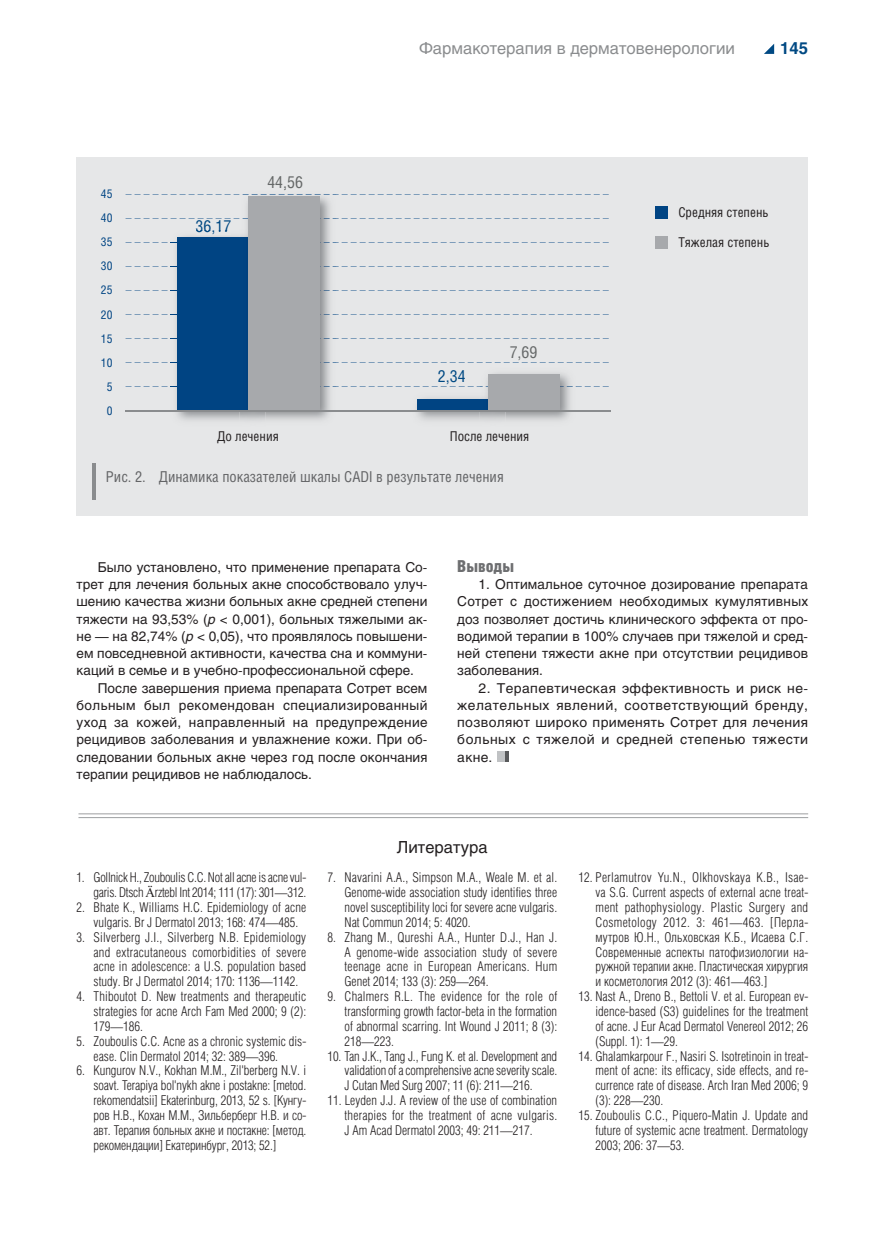
<style>
.page{position:relative;width:872px;height:1234px;background:#fff}
.page>*{position:absolute;margin:0;border:0;box-sizing:border-box;transform-origin:0 0}
.t1{font:16.5px "Helios C";color:#8a8c8e}
.t2{font:16.5px "Helios C";color:#231f20}
.t3{font:16.5px "Helios Cond C";color:#656868}
.t4{font:16.5px "Helios Cond C";color:#004983}
.t5{font:16.5px "Helios Cond Black C";color:#6d6e70}
.t6{font:700 16.5px "Helios C";color:#004983}
.t7{font:15px "Helios Cond C";color:#636466}
.t8{font:13.5px/14.9px "Helios Cond Light C";color:#231f20;text-align:justify}
.t9{font:13.5px/17.2px "Helios C";letter-spacing:.005em;color:#231f20;text-align:justify}
.t10{font:13.5px/14.9px "Helios Cond Light C";letter-spacing:-.02em;color:#231f20;text-align:right}
.t11{font:13.5px "Helios Cond C";color:#231f20}
.t12{font:12px/24px "Helios Cond C";color:#004483;text-align:center}
.s1{color:#004882}
.s2{font-style:italic}
.s3{font-family:"Times New Roman"}
</style>
<div class="page">
<svg style="left:764px;top:44px;width:10px;height:10px"></svg>
<div style="left:497px;top:751px;width:10px;height:10px;background:#c0c2c4"></div>
<svg style="left:505px;top:751px;width:3px;height:10px"></svg>
<div style="left:77px;top:157px;width:731px;height:359px;background:#e6e7e8"></div>
<div style="left:655px;top:206px;width:12px;height:12px;background:#004483"></div>
<div style="left:655px;top:236px;width:12px;height:13px;background:#a7a9ac"></div>
<hr style="left:92px;top:463px;width:4px;height:36px;background:#8a8c8e">
<svg style="left:125px;top:194px;width:483px;height:1px"></svg>
<svg style="left:125px;top:218px;width:483px;height:1px"></svg>
<img style="left:169px;top:236px;width:71px;height:184px">
<div style="left:177px;top:237px;width:71px;height:173px;background:#004483"></div>
<img style="left:240px;top:194px;width:96px;height:227px">
<img style="left:242px;top:194px;width:94px;height:1px">
<img style="left:242px;top:218px;width:94px;height:1px">
<svg style="left:125px;top:266px;width:483px;height:1px"></svg>
<svg style="left:125px;top:290px;width:483px;height:1px"></svg>
<svg style="left:125px;top:314px;width:483px;height:1px"></svg>
<svg style="left:125px;top:338px;width:483px;height:1px"></svg>
<svg style="left:125px;top:362px;width:483px;height:1px"></svg>
<svg style="left:125px;top:386px;width:483px;height:1px"></svg>
<svg style="left:125px;top:242px;width:483px;height:1px"></svg>
<img style="left:240px;top:237px;width:8px;height:173px">
<div style="left:248px;top:197px;width:71px;height:213px;background:#a7a9ac"></div>
<div style="left:417px;top:399px;width:71px;height:11px;background:#004483"></div>
<img style="left:480px;top:373px;width:96px;height:50px">
<img style="left:480px;top:386px;width:96px;height:1px">
<svg style="left:480px;top:399px;width:8px;height:11px"></svg>
<div style="left:488px;top:374px;width:71px;height:36px;background:#a7a9ac"></div>
<hr style="left:125px;top:410px;width:486px;height:1px;background:#8a8c8e">
<hr style="left:78px;top:813px;width:730px;height:1px;background:#9d9fa1">
<hr style="left:78px;top:817px;width:730px;height:1px;background:#9d9fa1">
<p class="t12" style="left:101px;top:183px;width:13px">45<br>40<br>35<br>30<br>25<br>20<br>15<br>10<br>5<br>0</p>
<p class="t4" style="left:196px;top:220px;width:37px">36<span class="s1">,1</span>7</p>
<p class="t3" style="left:267px;top:176px;width:37px">44,56</p>
<p class="t1" style="left:419px;top:41px;width:317px">Фармакотерапия в дерматовенерологии</p>
<p class="t6" style="left:780px;top:38px;width:29px">145</p>
<p class="t4" style="left:438px;top:369px;width:29px">2,34</p>
<p class="t3" style="left:509px;top:345px;width:29px">7,69</p>
<p class="t11" style="left:678px;top:207px;width:92px">Средняя степень</p>
<p class="t11" style="left:678px;top:237px;width:93px">Тяжелая степень</p>
<p class="t11" style="left:217px;top:431px;width:63px">До лечения</p>
<p class="t11" style="left:450px;top:431px;width:81px">После лечения</p>
<p class="t7" style="left:106px;top:470px;width:399px">Рис. 2. Динамика показателей шкалы CADI в результате лечения</p>
<p class="t9" style="left:77px;top:559px;width:352px;text-indent:21px">Было установлено, что применение препарата Со&shy;трет для лечения больных акне способствовало улуч&shy;шению качества жизни больных акне средней степени тяжести на 93,53% (<span class="s2">p</span> &lt; 0,001), больных тяжелыми ак&shy;не — на 82,74% (<span class="s2">p</span> &lt; 0,05), что проявлялось повышени&shy;ем повседневной активности, качества сна и коммуни&shy;каций в семье и в учебно-профессиональной сфере.</p>
<p class="t9" style="left:77px;top:680px;width:352px;text-indent:21px">После завершения приема препарата Сотрет всем больным был рекомендован специализированный уход за кожей, направленный на предупреждение рецидивов заболевания и увлажнение кожи. При об&shy;следовании больных акне через год после окончания терапии рецидивов не наблюдалось.</p>
<p class="t5" style="left:457px;top:559px;width:58px">Выводы</p>
<p class="t9" style="left:457px;top:577px;width:352px;text-indent:21px">1. Оптимальное суточное дозирование препарата Сотрет с достижением необходимых кумулятивных доз позволяет достичь клинического эффекта от про&shy;водимой терапии в 100% случаев при тяжелой и сред&shy;ней степени тяжести акне при отсутствии рецидивов заболевания.</p>
<p class="t9" style="left:457px;top:680px;width:352px;text-indent:21px">2. Терапевтическая эффективность и риск не&shy;желательных явлений, соответствующий бренду, позволяют широко применять Сотрет для лечения больных с тяжелой и средней степенью тяжести акне.</p>
<p class="t10" style="left:77px;top:871px;width:231px">1. Gollnick H., Zouboulis C.C. Not all acne is acne vul&shy;garis. Dtsch <span class="s3">Ä</span>rztebl Int 2014; 111 (17): 301—312.</p>
<p class="t8" style="left:94px;top:900px;width:214px;text-indent:-17px">2. Bhate K., Williams H.C. Epidemiology of acne vulgaris. Br J Dermatol 2013; 168: 474—485.</p>
<p class="t8" style="left:94px;top:930px;width:214px;text-indent:-17px">3. Silverberg J.I., Silverberg N.B. Epidemiology and extracutaneous comorbidities of severe acne in adolescence: a U.S. population based study. Br J Dermatol 2014; 170: 1136—1142.</p>
<p class="t8" style="left:94px;top:990px;width:214px;text-indent:-17px">4. Thiboutot D. New treatments and therapeutic strategies for acne Arch Fam Med 2000; 9 (2):<br>179—186.</p>
<p class="t8" style="left:94px;top:1034px;width:214px;text-indent:-17px">5. Zouboulis C.C. Acne as a chronic systemic dis&shy;ease. Clin Dermatol 2014; 32: 389—396.</p>
<p class="t8" style="left:94px;top:1064px;width:214px;text-indent:-17px">6. Kungurov N.V., Kokhan M.M., Zil'berberg N.V. i soavt. Terapiya bol'nykh akne i postakne: [metod. rekomendatsii] Ekaterinburg, 2013, 52 s. [Кунгу&shy;ров Н.В., Кохан М.М., Зильберберг Н.В. и со&shy;авт. Терапия больных акне и постакне: [метод. рекомендации] Екатеринбург, 2013; 52.]</p>
<p class="t2" style="left:397px;top:840px;width:92px">Литература</p>
<p class="t8" style="left:344px;top:871px;width:214px;text-indent:-17px">7. Navarini A.A., Simpson M.A., Weale M. et al.<br>Genome-wide association study identifies three novel susceptibility loci for severe acne vulgaris.<br>Nat Commun 2014; 5: 4020.</p>
<p class="t8" style="left:344px;top:930px;width:214px;text-indent:-17px">8. Zhang M., Qureshi A.A., Hunter D.J., Han J.<br>A genome-wide association study of severe teenage acne in European Americans. Hum Genet 2014; 133 (3): 259—264.</p>
<p class="t8" style="left:344px;top:990px;width:214px;text-indent:-17px">9. Chalmers R.L. The evidence for the role of transforming growth factor-beta in the formation of abnormal scarring. Int Wound J 2011; 8 (3):<br>218—223.</p>
<p class="t8" style="left:344px;top:1049px;width:214px;text-indent:-17px">10. Tan J.K., Tang J., Fung K. et al. Development and validation of a comprehensive acne severity scale.<br>J Cutan Med Surg 2007; 11 (6): 211—216.</p>
<p class="t8" style="left:344px;top:1093px;width:214px;text-indent:-17px">11. Leyden J.J. A review of the use of combination therapies for the treatment of acne vulgaris.<br>J Am Acad Dermatol 2003; 49: 211—217.</p>
<p class="t8" style="left:595px;top:871px;width:214px;text-indent:-17px">12. Perlamutrov Yu.N., Olkhovskaya K.B., Isae&shy;va S.G. Current aspects of external acne treat&shy;ment pathophysiology. Plastic Surgery and Cosmetology 2012. 3: 461—463. [Перла&shy;мутров Ю.Н., Ольховская К.Б., Исаева С.Г.<br>Современные аспекты патофизиологии на&shy;ружной терапии акне. Пластическая хирургия и косметология 2012 (3): 461—463.]</p>
<p class="t8" style="left:595px;top:990px;width:214px;text-indent:-17px">13. Nast A., Dreno B., Bettoli V. et al. European ev&shy;idence-based (S3) guidelines for the treatment of acne. J Eur Acad Dermatol Venereol 2012; 26 (Suppl. 1): 1—29.</p>
<p class="t8" style="left:595px;top:1049px;width:214px;text-indent:-17px">14. Ghalamkarpour F., Nasiri S. Isotretinoin in treat&shy;ment of acne: its efficacy, side effects, and re&shy;currence rate of disease. Arch Iran Med 2006; 9 (3): 228—230.</p>
<p class="t8" style="left:595px;top:1108px;width:214px;text-indent:-17px">15. Zouboulis C.C., Piquero-Matin J. Update and future of systemic acne treatment. Dermatology 2003; 206: 37—53.</p>
</div>
